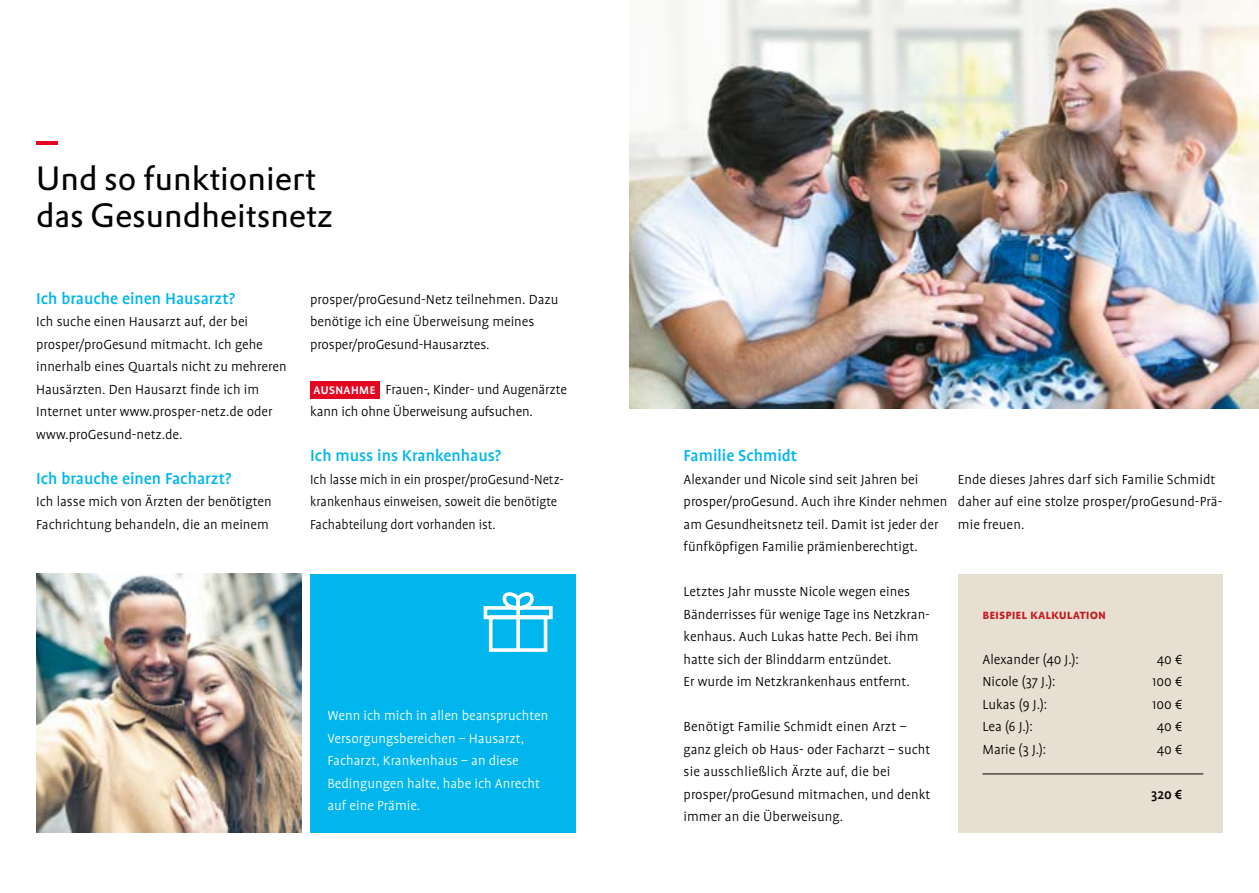
<style>
.page{position:relative;width:1259px;height:893px;background:#fff}
.page>*{position:absolute;margin:0;border:0;box-sizing:border-box;transform-origin:0 0}
.t1{font:67.5px "linea ecommerce 10";color:#fff}
.t2{font:33px/37.5px "DTL Prokyon T";color:#000}
.t3{font:500 18px "Profile";color:#00b6ed}
.t4{font:300 15px/22.5px "Profile";color:#000}
.t5{font:300 15px/22.5px "Profile";color:#fff}
.t6{font:300 15px/22.5px "Profile";color:#000;scale:.95 1}
.t7{font:500 15px "Profile";color:#000}
.t8{font:700 14.25px "Profile SC";color:#c51a21}
.s1{font-family:"Profile SC";font-weight:500;color:#fff}
</style>
<div class="page">
<div style="left:310px;top:574px;width:265px;height:259px;background:#00b6ed"></div>
<img style="left:629px;top:0;width:630px;height:408px">
<img style="left:36px;top:574px;width:265px;height:258px">
<hr style="left:36px;top:141px;width:21px;height:3px;background:#e40521">
<div style="left:310px;top:381px;width:70px;height:17px;background:#e40521"></div>
<div style="left:958px;top:574px;width:264px;height:259px;background:#e7dfd1"></div>
<hr style="left:982px;top:773px;width:221px;height:1px;background:#000">
<svg style="left:483px;top:592px;width:70px;height:60px"></svg>
<h2 class="t2" style="left:36px;top:159px;width:298px">Und so funktioniert das Gesundheitsnetz</h2>
<p class="t3" style="left:36px;top:289px;width:201px">Ich brauche einen Hausarzt?</p>
<p class="t4" style="left:36px;top:311px;width:252px">Ich suche einen Hausarzt auf, der bei prosper/proGesund mitmacht. Ich gehe innerhalb eines Quartals nicht zu mehreren Hausärzten. Den Hausarzt finde ich im Internet unter www.prosper-netz.de oder www.proGesund-netz.de.</p>
<p class="t3" style="left:36px;top:469px;width:197px">Ich brauche einen Facharzt?</p>
<p class="t4" style="left:36px;top:491px;width:237px">Ich lasse mich von Ärzten der benötigten<br>Fachrichtung behandeln, die an meinem</p>
<p class="t4" style="left:310px;top:288px;width:250px">prosper/proGesund-Netz teilnehmen. Dazu benötige ich eine Überweisung meines prosper/proGesund-Hausarztes.</p>
<p class="t4" style="left:310px;top:378px;width:258px"><span class="s1">ausnahme</span> Frauen-, Kinder- und Augenärzte kann ich ohne Überweisung aufsuchen.</p>
<p class="t3" style="left:310px;top:446px;width:193px">Ich muss ins Krankenhaus?</p>
<p class="t6" style="left:310px;top:468px;width:268px">Ich lasse mich in ein prosper/proGesund-Netz&shy;krankenhaus einweisen, soweit die benötigte<br>Fachabteilung dort vorhanden ist.</p>
<h1 class="t1" style="left:484px;top:594px;width:69px">P</h1>
<p class="t5" style="left:327px;top:704px;width:222px">Wenn ich mich in allen beanspruchten<br>Versorgungsbereichen – Hausarzt,<br>Facharzt, Krankenhaus – an diese<br>Bedingungen halte, habe ich Anrecht auf eine Prämie.</p>
<p class="t3" style="left:683px;top:446px;width:115px">Familie Schmidt</p>
<p class="t4" style="left:683px;top:468px;width:265px">Alexander und Nicole sind seit Jahren bei prosper/proGesund. Auch ihre Kinder nehmen am Gesundheitsnetz teil. Damit ist jeder der fünfköpfigen Familie prämienberechtigt.</p>
<p class="t4" style="left:683px;top:581px;width:248px">Letztes Jahr musste Nicole wegen eines Bänderrisses für wenige Tage ins Netzkran&shy;kenhaus. Auch Lukas hatte Pech. Bei ihm hatte sich der Blinddarm entzündet.<br>Er wurde im Netzkrankenhaus entfernt.</p>
<p class="t4" style="left:683px;top:716px;width:248px">Benötigt Familie Schmidt einen Arzt – ganz gleich ob Haus- oder Facharzt – sucht sie ausschließlich Ärzte auf, die bei prosper/proGesund mitmachen, und denkt immer an die Überweisung.</p>
<p class="t4" style="left:958px;top:468px;width:266px">Ende dieses Jahres darf sich Familie Schmidt daher auf eine stolze prosper/proGesund-Prä&shy;mie freuen.</p>
<p class="t8" style="left:982px;top:607px;width:125px">beispiel kalkulation</p>
<p class="t4" style="left:982px;top:648px;width:98px">Alexander (40 J.):</p>
<p class="t4" style="left:1156px;top:648px;width:27px">40 ¤</p>
<p class="t4" style="left:982px;top:671px;width:74px">Nicole (37 J.):</p>
<p class="t4" style="left:1152px;top:671px;width:32px">100 ¤</p>
<p class="t4" style="left:982px;top:693px;width:66px">Lukas (9 J.):</p>
<p class="t4" style="left:1152px;top:693px;width:32px">100 ¤</p>
<p class="t4" style="left:982px;top:716px;width:52px">Lea (6 J.):</p>
<p class="t4" style="left:1156px;top:716px;width:27px">40 ¤</p>
<p class="t4" style="left:982px;top:738px;width:65px">Marie (3 J.):</p>
<p class="t4" style="left:1156px;top:738px;width:27px">40 ¤</p>
<p class="t7" style="left:1151px;top:786px;width:33px">320 ¤</p>
</div>
